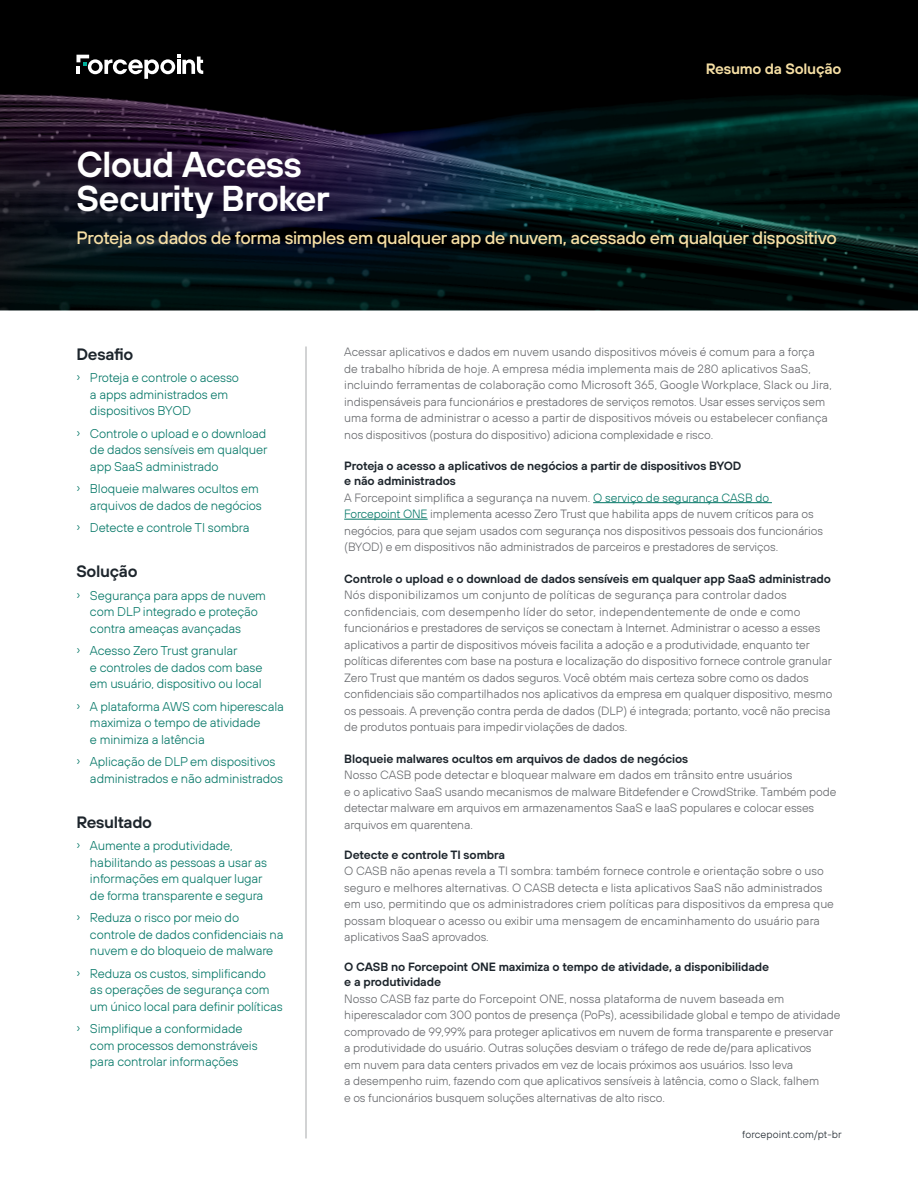
<style>
.page{position:relative;width:918px;height:1188px;background:#fff}
.page>*{position:absolute;margin:0;border:0;box-sizing:border-box;transform-origin:0 0}
.t1{font:600 36px/34.5px "FP Sans";letter-spacing:-.025em;color:#fff}
.t2{font:500 18px "FP Sans";letter-spacing:-.02em;color:#f6dfa4}
.t3{font:600 16.5px "FP Sans";letter-spacing:-.02em;color:#1d252c}
.t4{font:600 15px "FP Sans";letter-spacing:-.015em;color:#f6dfa4}
.t5{font:300 12.75px/16.5px "FP Sans";letter-spacing:-.01em;color:#007565}
.t6{font:300 12px/16.5px "FP Sans";letter-spacing:-.01em;color:#636569}
.t7{font:600 12px/15px "FP Sans";letter-spacing:-.01em;color:#1d252c}
.t8{font:300 10.5px "FP Sans";letter-spacing:.01em;color:#1d252c}
.s1{color:#007565}
</style>
<div class="page">
<img style="left:0;top:0;width:918px;height:310px">
<hr style="left:593px;top:502px;width:179px;height:1px;background:#007565">
<hr style="left:344px;top:519px;width:84px;height:1px;background:#007565">
<hr style="left:306px;top:346px;width:1px;height:792px;background:#a7a8aa">
<svg style="left:76px;top:55px;width:127px;height:24px"></svg>
<h1 class="t1" style="left:76px;top:146px;width:255px">Cloud Access<br>Security Broker</h1>
<p class="t4" style="left:706px;top:59px;width:137px">Resumo da Solução</p>
<h2 class="t2" style="left:76px;top:226px;width:762px">Proteja os dados de forma simples em qualquer app de nuvem, acessado em qualquer dispositivo</h2>
<h3 class="t3" style="left:76px;top:343px;width:58px">Desafio</h3>
<p class="t5" style="left:90px;top:370px;width:151px;text-indent:-14px">› Proteja e controle o acesso a apps administrados em dispositivos BYOD</p>
<p class="t5" style="left:90px;top:425px;width:179px;text-align:justify;text-indent:-14px">› Controle o upload e o download de dados sensíveis em qualquer app SaaS administrado</p>
<p class="t5" style="left:76px;top:481px;width:187px;text-align:right">› Bloqueie malwares ocultos em arquivos de dados de negócios</p>
<p class="t5" style="left:76px;top:520px;width:175px">› Detecte e controle TI sombra</p>
<h3 class="t3" style="left:76px;top:561px;width:63px">Solução</h3>
<p class="t5" style="left:90px;top:587px;width:178px;text-indent:-14px">› Segurança para apps de nuvem com DLP integrado e proteção contra ameaças avançadas</p>
<p class="t5" style="left:90px;top:643px;width:174px;text-indent:-14px">› Acesso Zero Trust granular<br>e controles de dados com base em usuário, dispositivo ou local</p>
<p class="t5" style="left:90px;top:698px;width:196px;text-indent:-14px">› A plataforma AWS com hiperescala maximiza o tempo de atividade<br>e minimiza a latência</p>
<p class="t5" style="left:90px;top:754px;width:195px;text-indent:-14px">› Aplicação de DLP em dispositivos administrados e não administrados</p>
<h3 class="t3" style="left:76px;top:811px;width:77px">Resultado</h3>
<p class="t5" style="left:90px;top:838px;width:179px;text-indent:-14px">› Aumente a produtividade, habilitando as pessoas a usar as informações em qualquer lugar de forma transparente e segura</p>
<p class="t5" style="left:90px;top:910px;width:195px;text-indent:-14px">› Reduza o risco por meio do controle de dados confidenciais na nuvem e do bloqueio de malware</p>
<p class="t5" style="left:90px;top:965px;width:194px;text-indent:-14px">› Reduza os custos, simplificando<br>as operações de segurança com um único local para definir políticas</p>
<p class="t5" style="left:90px;top:1021px;width:169px;text-indent:-14px">› Simplifique a conformidade com processos demonstráveis para controlar informações</p>
<p class="t6" style="left:344px;top:344px;width:489px">Acessar aplicativos e dados em nuvem usando dispositivos móveis é comum para a força<br>de trabalho híbrida de hoje. A empresa média implementa mais de 280 aplicativos SaaS, incluindo ferramentas de colaboração como Microsoft 365, Google Workplace, Slack ou Jira, indispensáveis para funcionários e prestadores de serviços remotos. Usar esses serviços sem uma forma de administrar o acesso a partir de dispositivos móveis ou estabelecer confiança nos dispositivos (postura do dispositivo) adiciona complexidade e risco.</p>
<p class="t7" style="left:344px;top:458px;width:399px">Proteja o acesso a aplicativos de negócios a partir de dispositivos BYOD e não administrados</p>
<p class="t6" style="left:344px;top:489px;width:480px">A Forcepoint simplifica a segurança na nuvem. <span class="s1">O serviço de segurança CASB do Forcepoint ONE</span> implementa acesso Zero Trust que habilita apps de nuvem críticos para os negócios, para que sejam usados com segurança nos dispositivos pessoais dos funcionários (BYOD) e em dispositivos não administrados de parceiros e prestadores de serviços.</p>
<p class="t7" style="left:344px;top:571px;width:488px">Controle o upload e o download de dados sensíveis em qualquer app SaaS administrado</p>
<p class="t6" style="left:344px;top:587px;width:490px">Nós disponibilizamos um conjunto de políticas de segurança para controlar dados confidenciais, com desempenho líder do setor, independentemente de onde e como funcionários e prestadores de serviços se conectam à Internet. Administrar o acesso a esses aplicativos a partir de dispositivos móveis facilita a adoção e a produtividade, enquanto ter políticas diferentes com base na postura e localização do dispositivo fornece controle granular Zero Trust que mantém os dados seguros. Você obtém mais certeza sobre como os dados confidenciais são compartilhados nos aplicativos da empresa em qualquer dispositivo, mesmo os pessoais. A prevenção contra perda de dados (DLP) é integrada; portanto, você não precisa de produtos pontuais para impedir violações de dados.</p>
<p class="t7" style="left:344px;top:751px;width:346px">Bloqueie malwares ocultos em arquivos de dados de negócios</p>
<p class="t6" style="left:344px;top:767px;width:494px">Nosso CASB pode detectar e bloquear malware em dados em trânsito entre usuários<br>e o aplicativo SaaS usando mecanismos de malware Bitdefender e CrowdStrike. Também pode detectar malware em arquivos em armazenamentos SaaS e IaaS populares e colocar esses arquivos em quarentena.</p>
<p class="t7" style="left:344px;top:847px;width:162px">Detecte e controle TI sombra</p>
<p class="t6" style="left:344px;top:863px;width:491px">O CASB não apenas revela a TI sombra: também fornece controle e orientação sobre o uso seguro e melhores alternativas. O CASB detecta e lista aplicativos SaaS não administrados em uso, permitindo que os administradores criem políticas para dispositivos da empresa que possam bloquear o acesso ou exibir uma mensagem de encaminhamento do usuário para aplicativos SaaS aprovados.</p>
<p class="t7" style="left:344px;top:959px;width:427px">O CASB no Forcepoint ONE maximiza o tempo de atividade, a disponibilidade e a produtividade</p>
<p class="t6" style="left:344px;top:990px;width:498px">Nosso CASB faz parte do Forcepoint ONE, nossa plataforma de nuvem baseada em hiperescalador com 300 pontos de presença (PoPs), acessibilidade global e tempo de atividade comprovado de 99,99% para proteger aplicativos em nuvem de forma transparente e preservar a produtividade do usuário. Outras soluções desviam o tráfego de rede de/para aplicativos<br>em nuvem para data centers privados em vez de locais próximos aos usuários. Isso leva<br>a desempenho ruim, fazendo com que aplicativos sensíveis à latência, como o Slack, falhem<br>e os funcionários busquem soluções alternativas de alto risco.</p>
<p class="t8" style="left:742px;top:1128px;width:101px">forcepoint.com/pt-br</p>
</div>
